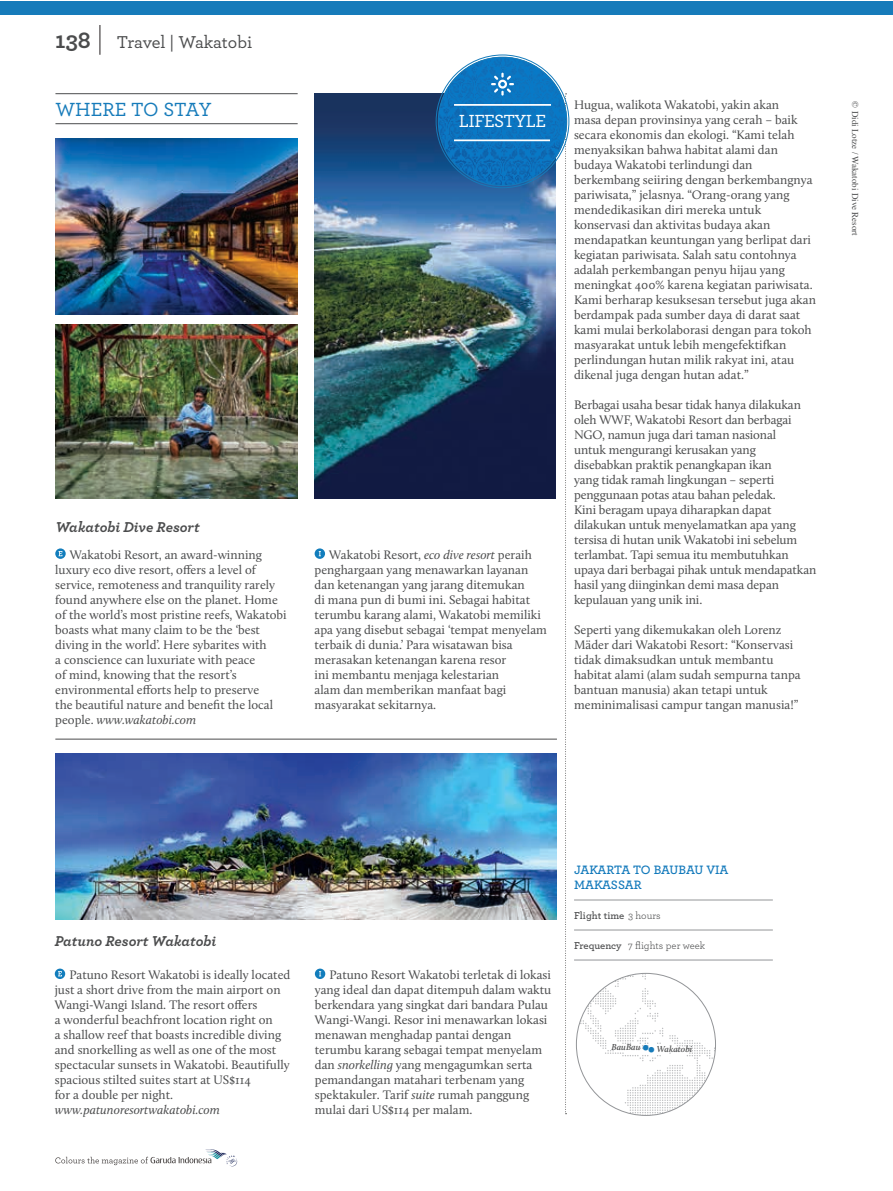
<style>
.page{position:relative;width:893px;height:1191px;background:#fff}
.page>*{position:absolute;margin:0;border:0;box-sizing:border-box;transform-origin:0 0}
.t1{font:500 19.95px "Archer Pro";letter-spacing:-.01em;color:#167bba}
.t2{font:500 18.45px "Archer Pro";letter-spacing:-.03em;color:#fff}
.t3{font:500 18px "Archer Pro";letter-spacing:-.005em;color:#4b4c4d}
.t4{font:italic 700 15px "Archer Pro";color:#4b4c4d}
.t5{font:12.75px/15px "Calluna";color:#4b4c4d}
.t6{font:italic 12.75px "Calluna";color:#4b4c4d}
.t7{font:600 12.75px/15px "Archer Pro";letter-spacing:-.015em;color:#1279bb}
.t8{font:10.5px "Archer Pro";color:#4b4c4d}
.t9{font:600 10.5px "Archer Pro";color:#4b4c4d}
.t10{font:9px "Times";color:#4b4c4d}
.t11{font:italic 600 9px "Calluna";color:#4b4c4d}
.s1{font-weight:700;font-size:24px}
.s2{font-style:italic}
.s3{font-weight:400}
.s4{font-weight:600}
.s5{font-family:"Archer Pro";font-weight:500;font-size:10.5px;color:#167bba}
</style>
<div class="page">
<div style="left:0;top:1px;width:892px;height:14px;background:#167bba"></div>
<hr style="left:55px;top:123px;width:243px;height:1px;background:#4b4c4d">
<hr style="left:55px;top:739px;width:502px;height:1px;background:#4b4c4d">
<hr style="left:55px;top:93px;width:243px;height:1px;background:#4b4c4d">
<img style="left:55px;top:139px;width:243px;height:175px">
<img style="left:55px;top:324px;width:243px;height:175px">
<img style="left:55px;top:754px;width:502px;height:165px">
<svg style="left:565px;top:187px;width:2px;height:927px"></svg>
<svg style="left:55px;top:548px;width:11px;height:11px"></svg>
<svg style="left:315px;top:548px;width:10px;height:11px"></svg>
<hr style="left:574px;top:899px;width:199px;height:1px;background:#939598">
<hr style="left:574px;top:929px;width:199px;height:1px;background:#939598">
<hr style="left:574px;top:959px;width:199px;height:1px;background:#939598">
<svg style="left:576px;top:973px;width:139px;height:142px"></svg>
<svg style="left:55px;top:968px;width:10px;height:11px"></svg>
<svg style="left:315px;top:968px;width:10px;height:11px"></svg>
<img style="left:315px;top:94px;width:241px;height:405px">
<img style="left:438px;top:57px;width:129px;height:129px">
<hr style="left:454px;top:104px;width:97px;height:2px;background:#fff">
<hr style="left:454px;top:139px;width:96px;height:2px;background:#fff">
<svg style="left:491px;top:73px;width:23px;height:23px"></svg>
<hr style="left:100px;top:25px;width:1px;height:30px;background:#231f20">
<svg style="left:55px;top:1149px;width:182px;height:17px"></svg>
<h3 class="t3" style="left:55px;top:29px;width:199px"><span class="s1">138</span> Travel | Wakatobi</h3>
<h1 class="t1" style="left:55px;top:95px;width:158px">WHERE TO STAY</h1>
<p class="t5" style="left:574px;top:97px;width:243px">Hugua, walikota Wakatobi, yakin akan<br>masa depan provinsinya yang cerah – baik secara ekonomis dan ekologi. “Kami telah menyaksikan bahwa habitat alami dan budaya Wakatobi terlindungi dan berkembang seiiring dengan berkembangnya pariwisata,” jelasnya. “Orang-orang yang mendedikasikan diri mereka untuk konservasi dan aktivitas budaya akan mendapatkan keuntungan yang berlipat dari kegiatan pariwisata. Salah satu contohnya adalah perkembangan penyu hijau yang meningkat 400% karena kegiatan pariwisata.<br>Kami berharap kesuksesan tersebut juga akan berdampak pada sumber daya di darat saat kami mulai berkolaborasi dengan para tokoh masyarakat untuk lebih mengefektifkan perlindungan hutan milik rakyat ini, atau dikenal juga dengan hutan adat.”</p>
<p class="t5" style="left:574px;top:397px;width:244px">Berbagai usaha besar tidak hanya dilakukan oleh WWF, Wakatobi Resort dan berbagai NGO, namun juga dari taman nasional<br>untuk mengurangi kerusakan yang disebabkan praktik penangkapan ikan<br>yang tidak ramah lingkungan – seperti penggunaan potas atau bahan peledak.<br>Kini beragam upaya diharapkan dapat dilakukan untuk menyelamatkan apa yang tersisa di hutan unik Wakatobi ini sebelum terlambat. Tapi semua itu membutuhkan upaya dari berbagai pihak untuk mendapatkan hasil yang diinginkan demi masa depan kepulauan yang unik ini.</p>
<p class="t5" style="left:574px;top:622px;width:228px">Seperti yang dikemukakan oleh Lorenz Mäder dari Wakatobi Resort: “Konservasi tidak dimaksudkan untuk membantu habitat alami (alam sudah sempurna tanpa bantuan manusia) akan tetapi untuk meminimalisasi campur tangan manusia!”</p>
<h2 class="t2" style="left:459px;top:108px;width:89px">LIFESTYLE</h2>
<p class="t4" style="left:55px;top:515px;width:146px">Wakatobi Dive Resort</p>
<p class="t5" style="left:55px;top:547px;width:233px;text-indent:15px">Wakatobi Resort, an award-winning luxury eco dive resort, offers a level of service, remoteness and tranquility rarely found anywhere else on the planet. Home of the world’s most pristine reefs, Wakatobi boasts what many claim to be the ‘best diving in the world’. Here sybarites with<br>a conscience can luxuriate with peace<br>of mind, knowing that the resort’s environmental efforts help to preserve<br>the beautiful nature and benefit the local people. <span class="s2">www.wakatobi.com</span></p>
<p class="t5" style="left:315px;top:547px;width:234px;text-indent:15px">Wakatobi Resort, <span class="s2">eco dive resort</span> peraih penghargaan yang menawarkan layanan dan ketenangan yang jarang ditemukan<br>di mana pun di bumi ini. Sebagai habitat terumbu karang alami, Wakatobi memiliki apa yang disebut sebagai ‘tempat menyelam terbaik di dunia.’ Para wisatawan bisa merasakan ketenangan karena resor<br>ini membantu menjaga kelestarian<br>alam dan memberikan manfaat bagi masyarakat sekitarnya.</p>
<p class="t10" style="left:859px;top:101px;width:136px;rotate:90deg">© Didi Lotze / Wakatobi Dive Resort</p>
<p class="t4" style="left:55px;top:929px;width:163px">Patuno Resort Wakatobi</p>
<p class="t5" style="left:55px;top:967px;width:237px;text-indent:15px">Patuno Resort Wakatobi is ideally located just a short drive from the main airport on Wangi-Wangi Island. The resort offers<br>a wonderful beachfront location right on<br>a shallow reef that boasts incredible diving and snorkelling as well as one of the most spectacular sunsets in Wakatobi. Beautifully spacious stilted suites start at US$114<br>for a double per night.</p>
<p class="t6" style="left:55px;top:1102px;width:167px">www.patunoresortwakatobi.com</p>
<p class="t5" style="left:315px;top:967px;width:238px;text-indent:15px">Patuno Resort Wakatobi terletak di lokasi yang ideal dan dapat ditempuh dalam waktu berkendara yang singkat dari bandara Pulau Wangi-Wangi. Resor ini menawarkan lokasi menawan menghadap pantai dengan terumbu karang sebagai tempat menyelam dan <span class="s2">snorkelling</span> yang mengagumkan serta pemandangan matahari terbenam yang spektakuler. Tarif <span class="s2">suite</span> rumah panggung mulai dari US$114 per malam.</p>
<p class="t7" style="left:574px;top:861px;width:156px">JAKARTA TO BAUBAU VIA<br>MAKASSAR</p>
<p class="t9" style="left:574px;top:907px;width:88px">Flight time <span class="s3">3 hours</span></p>
<p class="t8" style="left:574px;top:938px;width:133px"><span class="s4">Frequency</span> 7 flights per week</p>
<p class="t11" style="left:611px;top:1043px;width:82px">BauBau <sup>•</sup><span class="s5">•</span> Wakatobi</p>
</div>
